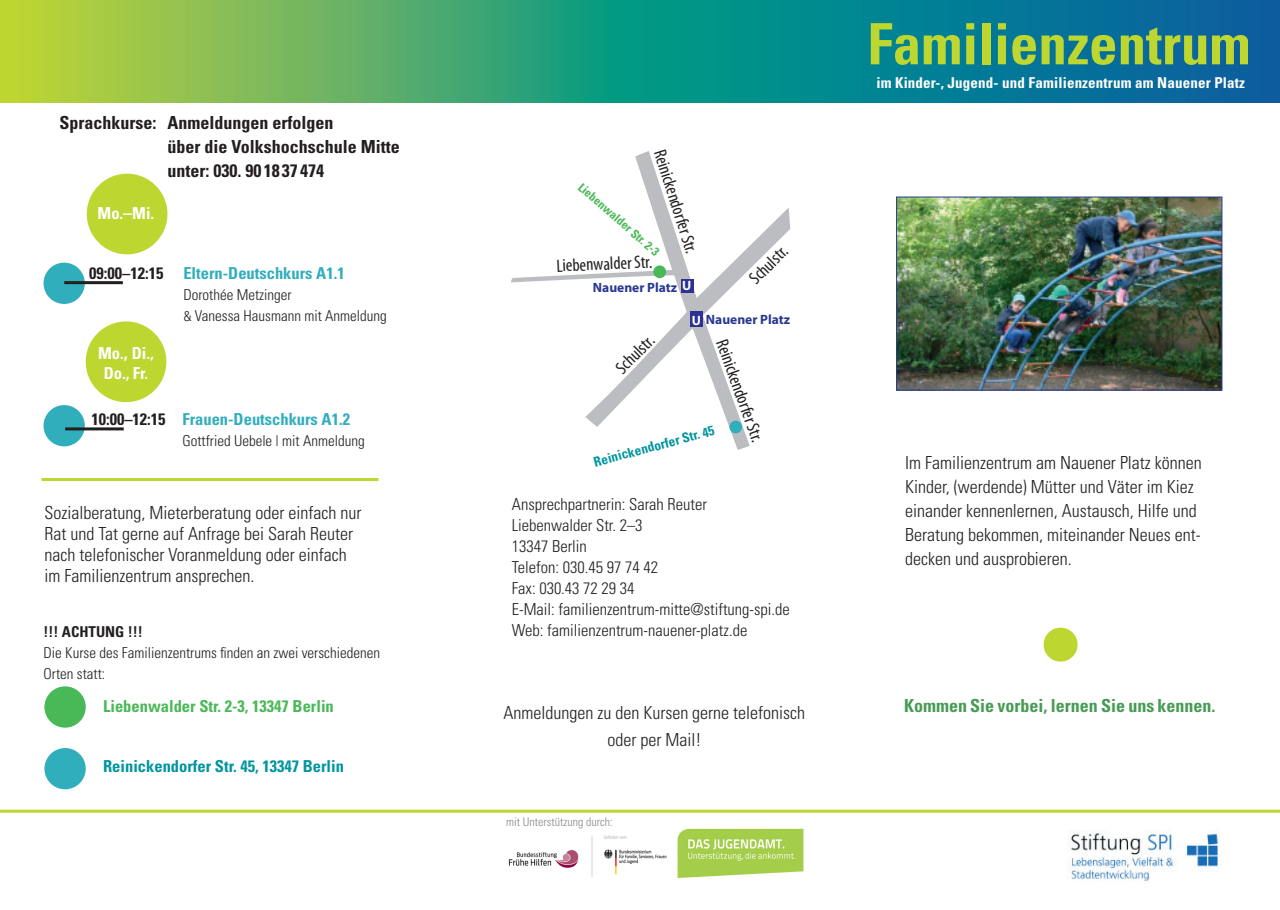
<style>
.page{position:relative;width:1280px;height:910px;background:#fff}
.page>*{position:absolute;margin:0;border:0;box-sizing:border-box;transform-origin:0 0}
.t1{font:700 condensed 57px "Univers";color:#bed630}
.t2{font:300 condensed 18px/24px "Univers";color:#231f20}
.t3{font:700 condensed 18px/24px "Univers";color:#231f20}
.t4{font:condensed 18px "Myriad Pro";color:#231f20}
.t5{font:700 condensed 18px "Univers";color:#479b55}
.t6{font:300 condensed 16.5px/21px "Univers";color:#231f20}
.t7{font:700 condensed 16.5px "Univers";color:#31aebc}
.t8{font:700 condensed 16.5px "Univers";color:#00959f}
.t9{font:700 condensed 16.5px "Univers";color:#49b857}
.t10{font:700 condensed 16.5px/19.8px "Univers";color:#fff;text-align:center}
.t11{font:700 condensed 16.5px "Univers";color:#231f20}
.t12{font:300 condensed 15px/21px "Univers";color:#231f20}
.t13{font:700 condensed 15px "Univers";letter-spacing:.01em;color:#fff}
.t14{font:700 condensed 15px "Univers";color:#231f20}
.t15{font:700 13.5px "Myriad Pro";color:#283890}
.t16{font:700 condensed 13.5px "Univers";color:#00959f}
.t17{font:700 13.5px "Myriad Pro";color:#fff}
.t18{font:300 condensed 12px "Univers";color:#87898c}
.t19{font:700 condensed 12px "Univers";color:#49b857}
.s1{font-size:18px}
.s2{font-size:13.5px}
.s3{color:#fff}
</style>
<div class="page">
<svg style="left:511px;top:151px;width:279px;height:299px"></svg>
<div style="left:681px;top:279px;width:12px;height:14px;background:#2e3092"></div>
<div style="left:690px;top:312px;width:13px;height:15px;background:#2e3092"></div>
<svg style="left:0;top:0;width:1280px;height:102px;background:#389a78"></svg>
<img style="left:677px;top:828px;width:127px;height:51px">
<img style="left:898px;top:199px;width:322px;height:189px">
<div style="left:896px;top:197px;width:326px;height:193px;border:1px solid #253f8e"></div>
<hr style="left:0;top:810px;width:1280px;height:3px;background:#bed630">
<hr style="left:41px;top:478px;width:337px;height:3px;background:#bed630">
<img style="left:508px;top:835px;width:159px;height:42px">
<img style="left:1067px;top:830px;width:152px;height:52px">
<div style="left:87px;top:174px;width:80px;height:80px;background:#bed630;border-radius:50%"></div>
<div style="left:86px;top:321px;width:80px;height:81px;background:#bed630;border-radius:50%"></div>
<div style="left:1043px;top:628px;width:34px;height:34px;background:#bed630;border-radius:50%"></div>
<div style="left:43px;top:263px;width:42px;height:41px;background:#31aebc;border-radius:50%"></div>
<div style="left:44px;top:686px;width:42px;height:42px;background:#49b857;border-radius:50%"></div>
<div style="left:44px;top:748px;width:42px;height:41px;background:#31aebc;border-radius:50%"></div>
<div style="left:43px;top:405px;width:42px;height:41px;background:#31aebc;border-radius:50%"></div>
<hr style="left:65px;top:427px;width:59px;height:3px;background:#231f20">
<hr style="left:64px;top:281px;width:59px;height:3px;background:#231f20">
<div style="left:653px;top:265px;width:13px;height:13px;background:#49b857;border-radius:50%"></div>
<div style="left:729px;top:421px;width:13px;height:12px;background:#31aebc;border-radius:50%"></div>
<p class="t3" style="left:168px;top:110px;width:234px;text-indent:-108px">Sprachkurse: Anmeldungen erfolgen<br>über die Volkshochschule Mitte unter: 030. 90 18 37 474</p>
<p class="t10" style="left:98px;top:203px;width:58px">Mo.<span class="s1">–</span>Mi.</p>
<p class="t11" style="left:89px;top:263px;width:76px">09:00–12:15</p>
<p class="t10" style="left:98px;top:343px;width:57px">Mo.<span class="s1">,</span> Di.,<br>Do., Fr.</p>
<p class="t11" style="left:91px;top:409px;width:76px">10:00–12:15</p>
<p class="t7" style="left:183px;top:263px;width:163px">Eltern-Deutschkurs A1.1</p>
<p class="t12" style="left:183px;top:284px;width:205px">Dorothée Metzinger<br><span class="s2">&amp;</span> Vanessa Hausmann mit Anmeldung</p>
<p class="t7" style="left:182px;top:409px;width:169px">Frauen-Deutschkurs A1.2</p>
<p class="t12" style="left:182px;top:430px;width:184px">Gottfried Uebele | mit Anmeldung</p>
<p class="t2" style="left:45px;top:501px;width:318px;line-height:21px">Sozialberatung, Mieterberatung oder einfach nur Rat und Tat gerne auf Anfrage bei Sarah Reuter nach telefonischer Voranmeldung oder einfach im Familienzentrum ansprechen.</p>
<p class="t14" style="left:44px;top:622px;width:101px">!!! ACHTUNG !!!</p>
<p class="t12" style="left:44px;top:642px;width:338px">Die Kurse des Familienzentrums finden an zwei verschiedenen<br>Orten statt:</p>
<p class="t9" style="left:103px;top:695px;width:232px">Liebenwalder Str. 2-3, 13347 Berlin</p>
<p class="t8" style="left:103px;top:756px;width:242px">Reinickendorfer Str. 45, 13347 Berlin</p>
<p class="t4" style="left:669px;top:147px;width:110px;rotate:72deg">Reinickendorfer Str.</p>
<p class="t19" style="left:585px;top:180px;width:105px;rotate:41deg">Liebenwalder Str. 2-3</p>
<p class="t4" style="left:556px;top:255px;width:97px;rotate:-2deg">Liebenwalder Str.</p>
<p class="t17" style="left:682px;top:277px;width:11px">U</p>
<p class="t15" style="left:593px;top:279px;width:86px">Nauener Platz</p>
<p class="t4" style="left:744px;top:273px;width:48px;rotate:-45deg">Schulstr.</p>
<p class="t15" style="left:692px;top:311px;width:100px"><span class="s3">U</span> Nauener Platz</p>
<p class="t4" style="left:611px;top:363px;width:48px;rotate:-45deg">Schulstr.</p>
<p class="t4" style="left:732px;top:336px;width:110px;rotate:70deg">Reinickendorfer Str.</p>
<p class="t16" style="left:592px;top:454px;width:126px;rotate:-15deg">Reinickendorfer Str. 45</p>
<p class="t6" style="left:512px;top:494px;width:280px">Ansprechpartnerin: Sarah Reuter<br>Liebenwalder Str. 2–3<br>13347 Berlin<br>Telefon: 030.45 97 74 42<br>Fax: 030.43 72 29 34<br>E-Mail: familienzentrum-mitte@stiftung-spi.de<br>Web: familienzentrum-nauener-platz.de</p>
<p class="t2" style="left:503px;top:698px;width:303px;line-height:27px;text-align:center">Anmeldungen zu den Kursen gerne telefonisch oder per Mail!</p>
<p class="t18" style="left:506px;top:814px;width:108px">mit Unterstützung durch:</p>
<h1 class="t1" style="left:867px;top:9px;width:385px">Familienzentrum</h1>
<p class="t13" style="left:876px;top:74px;width:370px">im Kinder-, Jugend- und Familienzentrum am Nauener Platz</p>
<p class="t2" style="left:905px;top:450px;width:298px">Im Familienzentrum am Nauener Platz können Kinder, (werdende) Mütter und Väter im Kiez einander kennenlernen, Austausch, Hilfe und Beratung bekommen, miteinander Neues ent&shy;decken und ausprobieren.</p>
<p class="t5" style="left:904px;top:695px;width:313px">Kommen Sie vorbei, lernen Sie uns kennen.</p>
</div>
